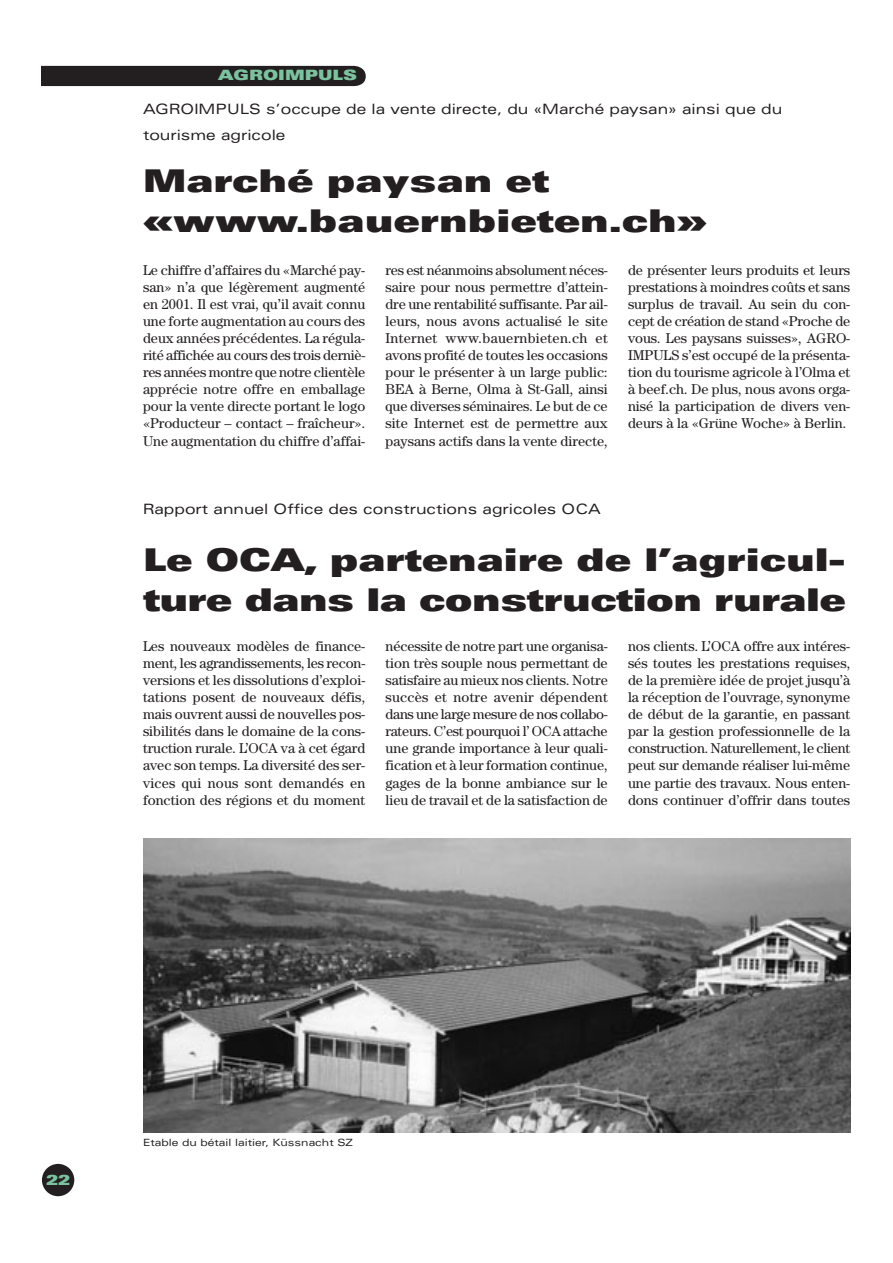
<style>
.page{position:relative;width:893px;height:1263px;background:#fff}
.page>*{position:absolute;margin:0;border:0;box-sizing:border-box;transform-origin:0 0}
.t1{font:900 expanded 31.35px/39.9px "Univers";color:#231f20}
.t2{font:14.25px/17.1px "Century";color:#231f20;text-align:justify}
.t3{font:expanded 14.25px/25.7px "Univers";color:#231f20}
.t4{font:900 expanded 14.25px "Univers";color:#7bc39f}
.t5{font:expanded 10.05px "Univers";color:#231f20}
</style>
<div class="page">
<div style="left:42px;top:62px;width:329px;height:29px;background:linear-gradient(to right,#f9f9f9,#fafafa)"></div>
<div style="left:42px;top:66px;width:324px;height:20px;background:#231f20"></div>
<div style="left:42px;top:1164px;width:32px;height:32px;background:#231f20;border-radius:50%"></div>
<img style="left:143px;top:839px;width:707px;height:294px">
<p class="t4" style="left:218px;top:70px;width:141px">AGROIMPULS</p>
<p class="t3" style="left:143px;top:97px;width:640px">AGROIMPULS s’occupe de la vente directe, du «Marché paysan» ainsi que du tourisme agricole</p>
<h1 class="t1" style="left:143px;top:164px;width:565px">Marché paysan et «www.bauernbieten.ch»</h1>
<p class="t2" style="left:143px;top:262px;width:224px">Le chiffre d’affaires du «Marché pay&shy;san» n’a que légèrement augmenté en 2001. Il est vrai, qu’il avait connu une forte augmentation au cours des deux années précédentes. La régula&shy;rité affichée au cours des trois derniè&shy;res années montre que notre clientèle apprécie notre offre en emballage pour la vente directe portant le logo «Producteur – contact – fraîcheur».<br>Une augmentation du chiffre d’affai-</p>
<p class="t2" style="left:385px;top:262px;width:224px">res est néanmoins absolument néces&shy;saire pour nous permettre d’attein&shy;dre une rentabilité suffisante. Par ail&shy;leurs, nous avons actualisé le site Internet www.bauernbieten.ch et avons profité de toutes les occasions pour le présenter à un large public:<br>BEA à Berne, Olma à St-Gall, ainsi que diverses séminaires. Le but de ce site Internet est de permettre aux paysans actifs dans la vente directe,</p>
<p class="t2" style="left:628px;top:262px;width:224px">de présenter leurs produits et leurs prestations à moindres coûts et sans surplus de travail. Au sein du con&shy;cept de création de stand «Proche de vous. Les paysans suisses», AGRO-IMPULS s’est occupé de la présenta&shy;tion du tourisme agricole à l’Olma et à beef.ch. De plus, nous avons orga&shy;nisé la participation de divers ven&shy;deurs à la «Grüne Woche» à Berlin.</p>
<p class="t3" style="left:143px;top:497px;width:459px">Rapport annuel Office des constructions agricoles OCA</p>
<h1 class="t1" style="left:143px;top:543px;width:704px">Le OCA, partenaire de l’agricul&shy;ture dans la construction rurale</h1>
<p class="t2" style="left:628px;top:639px;width:224px">nos clients. L’OCA offre aux intéres&shy;sés toutes les prestations requises, de la première idée de projet jusqu’à la réception de l’ouvrage, synonyme de début de la garantie, en passant par la gestion professionnelle de la construction. Naturellement, le client peut sur demande réaliser lui-même une partie des travaux. Nous enten&shy;dons continuer d’offrir dans toutes</p>
<p class="t2" style="left:143px;top:639px;width:224px">Les nouveaux modèles de finance&shy;ment, les agrandissements, les recon&shy;versions et les dissolutions d’exploi&shy;tations posent de nouveaux défis, mais ouvrent aussi de nouvelles pos&shy;sibilités dans le domaine de la cons&shy;truction rurale. L’OCA va à cet égard avec son temps. La diversité des ser&shy;vices qui nous sont demandés en fonction des régions et du moment</p>
<p class="t2" style="left:385px;top:639px;width:224px">nécessite de notre part une organisa&shy;tion très souple nous permettant de satisfaire au mieux nos clients. Notre succès et notre avenir dépendent dans une large mesure de nos collabo&shy;rateurs. C’est pourquoi l’ OCA attache une grande importance à leur quali&shy;fication et à leur formation continue, gages de la bonne ambiance sur le lieu de travail et de la satisfaction de</p>
<p class="t4" style="left:46px;top:1175px;width:25px">22</p>
<p class="t5" style="left:143px;top:1139px;width:211px">Etable du bétail laitier, Küssnacht SZ</p>
</div>
